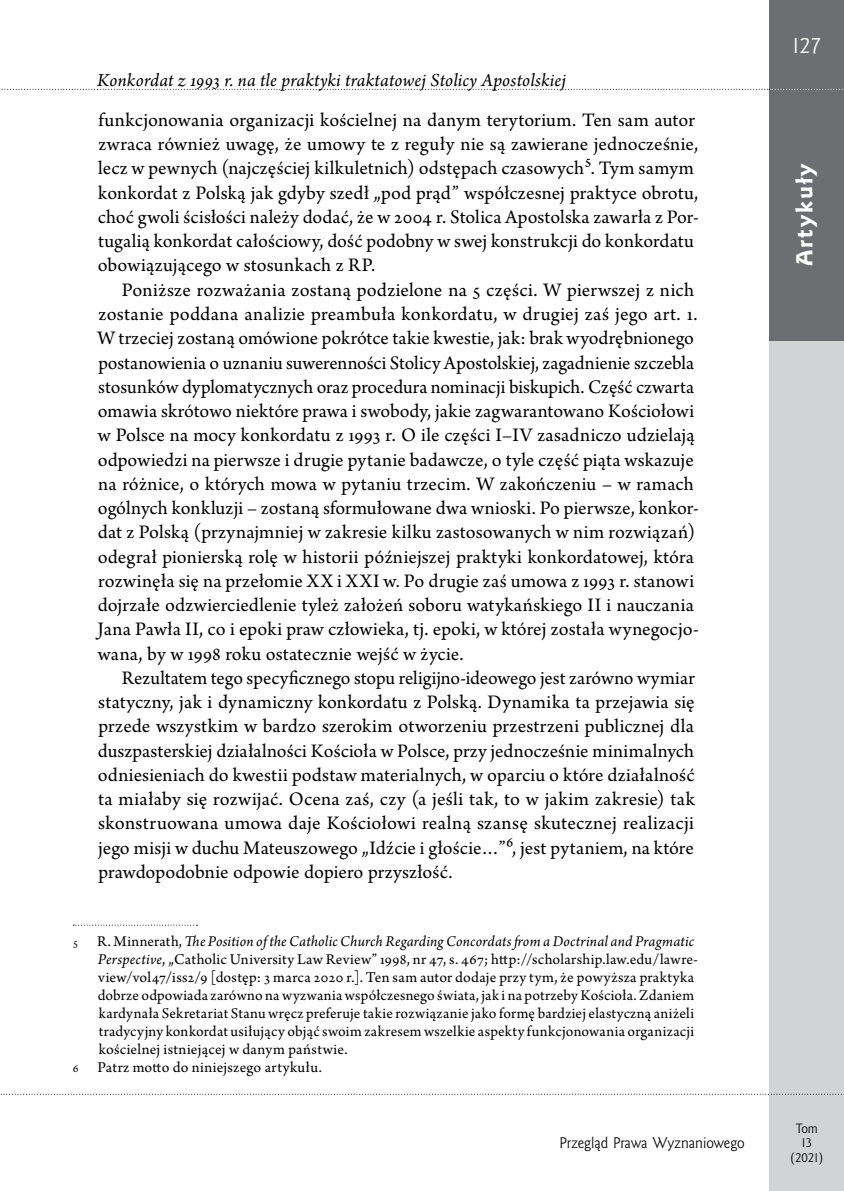
<style>
.page{position:relative;width:844px;height:1191px;background:#fff}
.page>*{position:absolute;margin:0;border:0;box-sizing:border-box;transform-origin:0 0}
.t1{font:21px "Goldy EFN Heavy";letter-spacing:.1em;color:#fff}
.t2{font:21px "Goldy EFN";color:#fff}
.t3{font:20.12px/24.3px "Arno Pro";letter-spacing:.005em;color:#000}
.t4{font:italic 19.25px "Arno Pro";letter-spacing:.01em;color:#000}
.t5{font:15.75px "Arno Pro";letter-spacing:.02em;color:#000}
.t6{font:italic 15.75px "Arno Pro";letter-spacing:.01em;color:#000}
.t7{font:14px "Goldy EFN";color:#000}
.t8{font:12.25px/14.7px "Goldy EFN";color:#000;text-align:center}
.s1{font-style:normal;font-size:12.25px}
.s2{font-style:normal}
.s3{font-style:italic}
.s4{font-size:12.25px}
</style>
<div class="page">
<div style="left:769px;top:0;width:74px;height:1191px;background:#d1d3d4"></div>
<div style="left:769px;top:0;width:74px;height:89px;background:#6d6e71"></div>
<svg style="left:1px;top:1093px;width:843px;height:1px"></svg>
<div style="left:769px;top:89px;width:74px;height:251px;background:#6d6e71"></div>
<svg style="left:73px;top:924px;width:124px;height:1px"></svg>
<svg style="left:1px;top:89px;width:843px;height:1px"></svg>
<p class="t4" style="left:97px;top:70px;width:470px">Konkordat z 1993 r. na tle praktyki traktatowej Stolicy Apostolskiej</p>
<p class="t3" style="left:98px;top:109px;width:602px">funkcjonowania organizacji kościelnej na danym terytorium. Ten sam autor zwraca również uwagę, że umowy te z reguły nie są zawierane jednocześnie, lecz w pewnych (najczęściej kilkuletnich) odstępach czasowych5. Tym samym konkordat z Polską jak gdyby szedł „pod prąd” współczesnej praktyce obrotu, choć gwoli ścisłości należy dodać, że w 2004 r. Stolica Apostolska zawarła z Por&shy;tugalią konkordat całościowy, dość podobny w swej konstrukcji do konkordatu obowiązującego w stosunkach z RP.</p>
<p class="t3" style="left:97px;top:278px;width:603px;text-indent:24px">Poniższe rozważania zostaną podzielone na 5 części. W pierwszej z nich zostanie poddana analizie preambuła konkordatu, w drugiej zaś jego art. 1.<br>W trzeciej zostaną omówione pokrótce takie kwestie, jak: brak wyodrębnionego postanowienia o uznaniu suwerenności Stolicy Apostolskiej, zagadnienie szczebla stosunków dyplomatycznych oraz procedura nominacji biskupich. Część czwarta omawia skrótowo niektóre prawa i swobody, jakie zagwarantowano Kościołowi w Polsce na mocy konkordatu z 1993 r. O ile części I–IV zasadniczo udzielają odpowiedzi na pierwsze i drugie pytanie badawcze, o tyle część piąta wskazuje na różnice, o których mowa w pytaniu trzecim. W zakończeniu – w ramach ogólnych konkluzji – zostaną sformułowane dwa wnioski. Po pierwsze, konkor&shy;dat z Polską (przynajmniej w zakresie kilku zastosowanych w nim rozwiązań) odegrał pionierską rolę w historii późniejszej praktyki konkordatowej, która rozwinęła się na przełomie XX i XXI w. Po drugie zaś umowa z 1993 r. stanowi dojrzałe odzwierciedlenie tyleż założeń soboru watykańskiego II i nauczania Jana Pawła II, co i epoki praw człowieka, tj. epoki, w której została wynegocjo&shy;wana, by w 1998 roku ostatecznie wejść w życie.</p>
<p class="t3" style="left:98px;top:666px;width:598px;text-align:justify;text-indent:24px">Rezultatem tego specyficznego stopu religijno-ideowego jest zarówno wymiar statyczny, jak i dynamiczny konkordatu z Polską. Dynamika ta przejawia się przede wszystkim w bardzo szerokim otworzeniu przestrzeni publicznej dla duszpasterskiej działalności Kościoła w Polsce, przy jednocześnie minimalnych odniesieniach do kwestii podstaw materialnych, w oparciu o które działalność ta miałaby się rozwijać. Ocena zaś, czy (a jeśli tak, to w jakim zakresie) tak skonstruowana umowa daje Kościołowi realną szansę skutecznej realizacji jego misji w duchu Mateuszowego „Idźcie i głoście…”6, jest pytaniem, na które prawdopodobnie odpowie dopiero przyszłość.</p>
<p class="t6" style="left:73px;top:932px;width:622px"><span class="s1">5</span> <span class="s2">R. Minnerath,</span> The Position of the Catholic Church Regarding Concordats from a Doctrinal and Pragmatic</p>
<p class="t5" style="left:98px;top:950px;width:601px"><span class="s3">Perspective</span>, „Catholic University Law Review” 1998, nr 47, s. 467; http://scholarship.law.edu/lawre-</p>
<p class="t5" style="left:98px;top:968px;width:597px">view/vol47/iss2/9 [dostęp: 3 marca 2020 r.]. Ten sam autor dodaje przy tym, że powyższa praktyka</p>
<p class="t5" style="left:98px;top:986px;width:597px">dobrze odpowiada zarówno na wyzwania współczesnego świata, jak i na potrzeby Kościoła. Zdaniem</p>
<p class="t5" style="left:99px;top:1004px;width:596px">kardynała Sekretariat Stanu wręcz preferuje takie rozwiązanie jako formę bardziej elastyczną aniżeli</p>
<p class="t5" style="left:99px;top:1022px;width:596px">tradycyjny konkordat usiłujący objąć swoim zakresem wszelkie aspekty funkcjonowania organizacji</p>
<p class="t5" style="left:99px;top:1040px;width:250px">kościelnej istniejącej w danym państwie.</p>
<p class="t5" style="left:73px;top:1058px;width:250px"><span class="s4">6</span> Patrz motto do niniejszego artykułu.</p>
<p class="t7" style="left:559px;top:1134px;width:186px">Przegląd Prawa Wyznaniowego</p>
<p class="t2" style="left:792px;top:33px;width:31px">127</p>
<p class="t1" style="left:791px;top:266px;width:105px;rotate:-90deg">Artykuły</p>
<p class="t8" style="left:790px;top:1121px;width:34px">Tom<br>13 (2021)</p>
</div>
